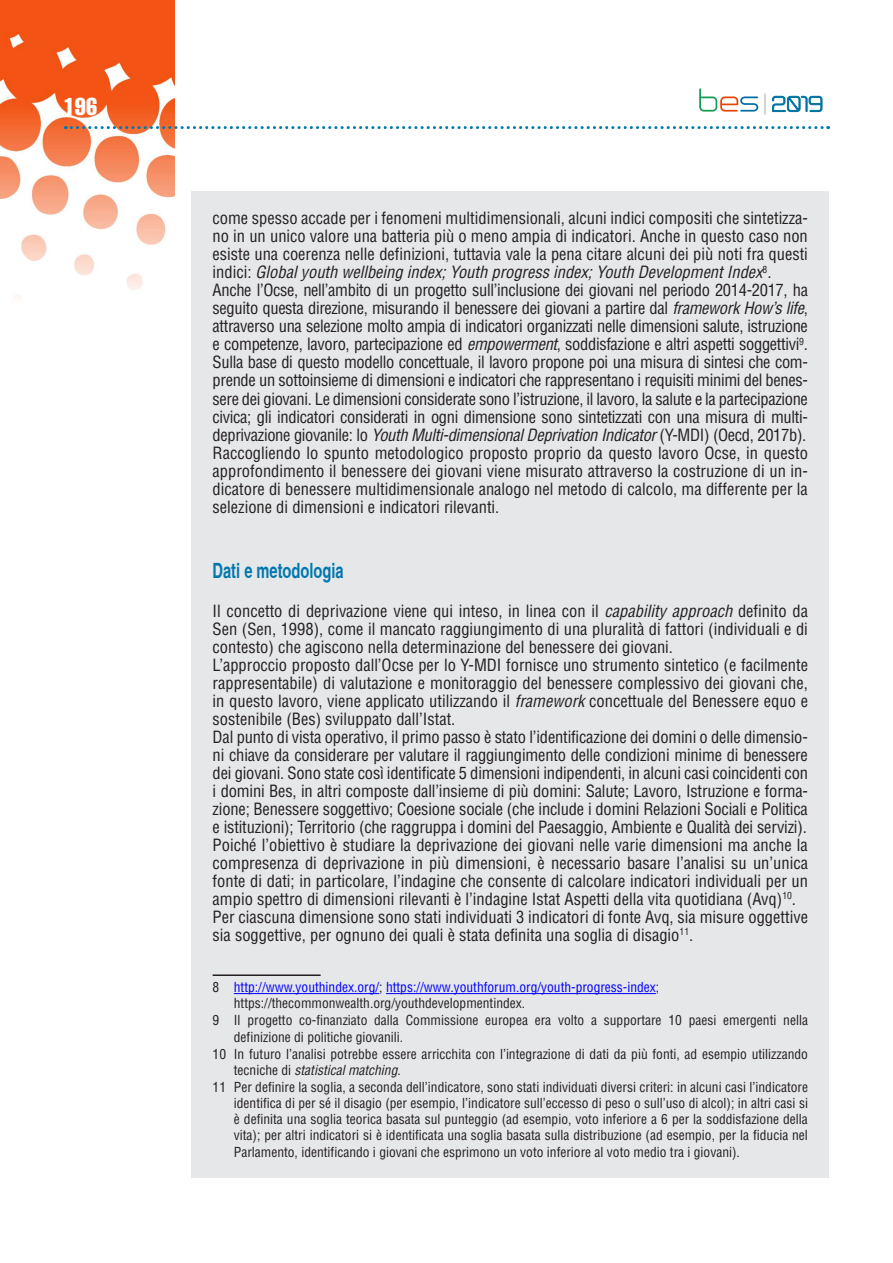
<style>
.page{position:relative;width:893px;height:1263px;background:#fff}
.page>*{position:absolute;margin:0;border:0;box-sizing:border-box;transform-origin:0 0}
.t1{font:24px "Helvetica LT Std Comp";color:#fff}
.t2{font:700 condensed 21px "Helvetica";color:#0078ae;scale:.85 1}
.t3{font:condensed 16.5px/18px "Helvetica LT Std";color:#231f20}
.t4{font:condensed 16.5px/18px "Helvetica LT Std";letter-spacing:-.02em;color:#231f20}
.t5{font:condensed 13.5px "Helvetica LT Std";color:#231f20}
.t6{font:condensed 13.5px "Helvetica LT Std";color:#00f}
.t7{font:italic condensed 13.5px "Helvetica LT Std";color:#231f20}
.s1{font-style:italic}
.s2{color:#231f20}
.s3{font-style:normal}
</style>
<div class="page">
<img style="left:0;top:0;width:174px;height:299px">
<svg style="left:65px;top:126px;width:764px;height:3px"></svg>
<svg style="left:765px;top:94px;width:1px;height:20px"></svg>
<svg style="left:699px;top:88px;width:59px;height:24px"></svg>
<svg style="left:772px;top:96px;width:51px;height:16px"></svg>
<div style="left:191px;top:191px;width:638px;height:987px;background:#e6e7e9"></div>
<hr style="left:213px;top:974px;width:108px;height:2px;background:#231f20">
<hr style="left:234px;top:993px;width:145px;height:1px;background:#00f">
<hr style="left:386px;top:993px;width:270px;height:1px;background:#00f">
<h1 class="t1" style="left:64px;top:91px;width:35px">196</h1>
<p class="t4" style="left:213px;top:209px;width:597px">come spesso accade per i fenomeni multidimensionali, alcuni indici compositi che sintetizza&shy;no in un unico valore una batteria più o meno ampia di indicatori. Anche in questo caso non esiste una coerenza nelle definizioni, tuttavia vale la pena citare alcuni dei più noti fra questi indici: <span class="s1">Global youth wellbeing index; Youth progress index; Youth Development Index</span><sup>8</sup>.<br>Anche l’Ocse, nell’ambito di un progetto sull’inclusione dei giovani nel periodo 2014-2017, ha seguito questa direzione, misurando il benessere dei giovani a partire dal <span class="s1">framework How’s life</span>, attraverso una selezione molto ampia di indicatori organizzati nelle dimensioni salute, istruzione e competenze, lavoro, partecipazione ed <span class="s1">empowerment</span>, soddisfazione e altri aspetti soggettivi<sup>9</sup>.<br>Sulla base di questo modello concettuale, il lavoro propone poi una misura di sintesi che com&shy;prende un sottoinsieme di dimensioni e indicatori che rappresentano i requisiti minimi del benes&shy;sere dei giovani. Le dimensioni considerate sono l’istruzione, il lavoro, la salute e la partecipazione civica; gli indicatori considerati in ogni dimensione sono sintetizzati con una misura di multi&shy;deprivazione giovanile: lo <span class="s1">Youth Multi-dimensional Deprivation Indicator</span> (Y-MDI) (Oecd, 2017b).<br>Raccogliendo lo spunto metodologico proposto proprio da questo lavoro Ocse, in questo approfondimento il benessere dei giovani viene misurato attraverso la costruzione di un in&shy;dicatore di benessere multidimensionale analogo nel metodo di calcolo, ma differente per la selezione di dimensioni e indicatori rilevanti.</p>
<p class="t2" style="left:213px;top:557px;width:156px">Dati e metodologia</p>
<p class="t3" style="left:213px;top:602px;width:597px">Il concetto di deprivazione viene qui inteso, in linea con il <span class="s1">capability approach</span> definito da Sen (Sen, 1998), come il mancato raggiungimento di una pluralità di fattori (individuali e di contesto) che agiscono nella determinazione del benessere dei giovani.<br>L’approccio proposto dall’Ocse per lo Y-MDI fornisce uno strumento sintetico (e facilmente rappresentabile) di valutazione e monitoraggio del benessere complessivo dei giovani che, in questo lavoro, viene applicato utilizzando il <span class="s1">framework</span> concettuale del Benessere equo e sostenibile (Bes) sviluppato dall’Istat.<br>Dal punto di vista operativo, il primo passo è stato l’identificazione dei domini o delle dimensio&shy;ni chiave da considerare per valutare il raggiungimento delle condizioni minime di benessere dei giovani. Sono state così identificate 5 dimensioni indipendenti, in alcuni casi coincidenti con i domini Bes, in altri composte dall’insieme di più domini: Salute; Lavoro, Istruzione e forma&shy;zione; Benessere soggettivo; Coesione sociale (che include i domini Relazioni Sociali e Politica e istituzioni); Territorio (che raggruppa i domini del Paesaggio, Ambiente e Qualità dei servizi).<br>Poiché l’obiettivo è studiare la deprivazione dei giovani nelle varie dimensioni ma anche la compresenza di deprivazione in più dimensioni, è necessario basare l’analisi su un’unica fonte di dati; in particolare, l’indagine che consente di calcolare indicatori individuali per un ampio spettro di dimensioni rilevanti è l’indagine Istat Aspetti della vita quotidiana (Avq)<sup>10</sup>.<br>Per ciascuna dimensione sono stati individuati 3 indicatori di fonte Avq, sia misure oggettive sia soggettive, per ognuno dei quali è stata definita una soglia di disagio<sup>11</sup>.</p>
<p class="t6" style="left:213px;top:979px;width:448px"><span class="s2">8</span> http://www.youthindex.org/<span class="s2">;</span> https://www.youthforum.org/youth-progress-index<span class="s2">;</span></p>
<p class="t5" style="left:234px;top:995px;width:293px">https://thecommonwealth.org/youthdevelopmentindex.</p>
<p class="t5" style="left:213px;top:1012px;width:597px">9 Il progetto co-finanziato dalla Commissione europea era volto a supportare 10 paesi emergenti nella</p>
<p class="t5" style="left:234px;top:1028px;width:171px">definizione di politiche giovanili.</p>
<p class="t5" style="left:213px;top:1045px;width:597px">10 In futuro l’analisi potrebbe essere arricchita con l’integrazione di dati da più fonti, ad esempio utilizzando</p>
<p class="t7" style="left:234px;top:1061px;width:168px"><span class="s3">tecniche di</span> statistical matching<span class="s3">.</span></p>
<p class="t5" style="left:213px;top:1078px;width:597px">11 Per definire la soglia, a seconda dell’indicatore, sono stati individuati diversi criteri: in alcuni casi l’indicatore</p>
<p class="t5" style="left:234px;top:1095px;width:576px">identifica di per sé il disagio (per esempio, l’indicatore sull’eccesso di peso o sull’uso di alcol); in altri casi si</p>
<p class="t5" style="left:234px;top:1111px;width:575px">è definita una soglia teorica basata sul punteggio (ad esempio, voto inferiore a 6 per la soddisfazione della</p>
<p class="t5" style="left:234px;top:1127px;width:576px">vita); per altri indicatori si è identificata una soglia basata sulla distribuzione (ad esempio, per la fiducia nel</p>
<p class="t5" style="left:234px;top:1143px;width:508px">Parlamento, identificando i giovani che esprimono un voto inferiore al voto medio tra i giovani).</p>
</div>
